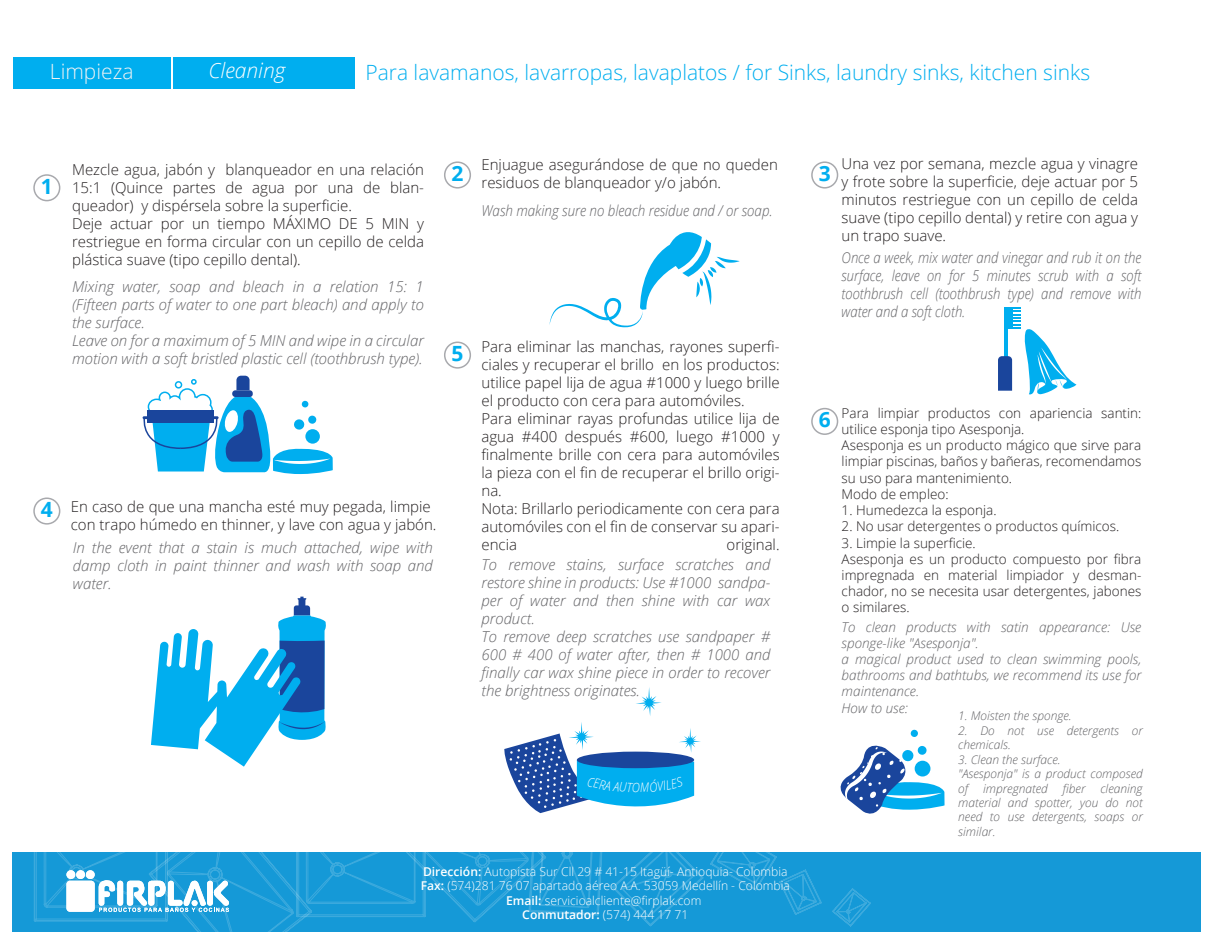
<style>
.page{position:relative;width:1214px;height:944px;background:#fff}
.page>*{position:absolute;margin:0;border:0;box-sizing:border-box;transform-origin:0 0}
.t1{font:300 21px "Open Sans";color:#00aeef}
.t2{font:300 21px "Open Sans";color:#f2f3f4}
.t3{font:italic 300 21px "Open Sans";color:#fff}
.t4{font:700 21px "Open Sans";color:#00aeef}
.t5{font:300 15px/18px "Open Sans";color:#231f20}
.t6{font:italic 300 15px/18px "Open Sans";color:#636366}
.t7{font:italic 300 15px/18px "Open Sans";color:#636366;text-align:justify;scale:.87 1}
.t8{font:italic 300 15px "Open Sans";color:#636366;scale:.89 1}
.t9{font:300 13.5px/16.2px "Open Sans";color:#231f20}
.t10{font:italic 300 13.5px/16.2px "Open Sans";color:#636366}
.t11{font:italic 300 12.9px "Open Sans";color:#fff;scale:.87 1}
.t12{font:300 12.15px/14.5px "Open Sans";color:#fff;text-align:center}
.t13{font:italic 300 12px/14.4px "Open Sans";color:#636366}
.s1{font-weight:600}
</style>
<div class="page">
<div style="left:33px;top:174px;width:27px;height:27px;border:2px solid #a8a9ad;border-radius:50%"></div>
<div style="left:444px;top:161px;width:27px;height:27px;border:2px solid #a8a9ad;border-radius:50%"></div>
<div style="left:811px;top:161px;width:27px;height:27px;border:2px solid #a8a9ad;border-radius:50%"></div>
<div style="left:33px;top:497px;width:27px;height:27px;border:2px solid #a8a9ad;border-radius:50%"></div>
<div style="left:444px;top:341px;width:27px;height:27px;border:2px solid #a8a9ad;border-radius:50%"></div>
<div style="left:811px;top:408px;width:27px;height:27px;border:2px solid #a8a9ad;border-radius:50%"></div>
<div style="left:13px;top:852px;width:1188px;height:79px;background:#1599d7"></div>
<svg style="left:612px;top:852px;width:91px;height:74px"></svg>
<svg style="left:710px;top:852px;width:111px;height:62px"></svg>
<svg style="left:832px;top:888px;width:38px;height:38px"></svg>
<svg style="left:34px;top:852px;width:569px;height:79px"></svg>
<svg style="left:142px;top:375px;width:191px;height:99px"></svg>
<svg style="left:308px;top:415px;width:9px;height:9px"></svg>
<svg style="left:301px;top:400px;width:8px;height:8px"></svg>
<svg style="left:549px;top:232px;width:190px;height:95px"></svg>
<svg style="left:151px;top:596px;width:175px;height:170px"></svg>
<svg style="left:998px;top:307px;width:78px;height:88px"></svg>
<div style="left:910px;top:729px;width:8px;height:8px;background:#00aeef;border-radius:3px"></div>
<svg style="left:840px;top:745px;width:104px;height:69px"></svg>
<div style="left:13px;top:58px;width:342px;height:31px;background:#00aeef"></div>
<hr style="left:171px;top:58px;width:1px;height:31px;background:#fff">
<svg style="left:504px;top:687px;width:197px;height:127px"></svg>
<h1 class="t2" style="left:50px;top:57px;width:85px">Limpieza</h1>
<h1 class="t3" style="left:208px;top:56px;width:78px">Cleaning</h1>
<h1 class="t1" style="left:365px;top:57px;width:726px">Para lavamanos, lavarropas, lavaplatos / for Sinks, laundry sinks, kitchen sinks</h1>
<h1 class="t4" style="left:41px;top:171px;width:13px">1</h1>
<h1 class="t4" style="left:41px;top:494px;width:13px">4</h1>
<p class="t5" style="left:72px;top:160px;width:353px">Mezcle agua, jabón y blanqueador en una relación 15:1 (Quince partes de agua por una de blan&shy;queador) y dispérsela sobre la superficie.<br>Deje actuar por un tiempo MÁXIMO DE 5 MIN y restriegue en forma circular con un cepillo de celda plástica suave (tipo cepillo dental).</p>
<p class="t6" style="left:72px;top:277px;width:353px">Mixing water, soap and bleach in a relation 15: 1 (Fifteen parts of water to one part bleach) and apply to the surface.<br>Leave on for a maximum of 5 MIN and wipe in a circular motion with a soft bristled plastic cell (toothbrush type).</p>
<p class="t5" style="left:71px;top:496px;width:367px">En caso de que una mancha esté muy pegada, limpie con trapo húmedo en thinner, y lave con agua y jabón.</p>
<p class="t6" style="left:73px;top:538px;width:361px;text-align:justify">In the event that a stain is much attached, wipe with damp cloth in paint thinner and wash with soap and water.</p>
<p class="t5" style="left:481px;top:155px;width:298px">Enjuague asegurándose de que no queden residuos de blanqueador y/o jabón.</p>
<p class="t8" style="left:481px;top:200px;width:329px">Wash making sure no bleach residue and / or soap.</p>
<h1 class="t4" style="left:451px;top:158px;width:13px">2</h1>
<h1 class="t4" style="left:818px;top:158px;width:13px">3</h1>
<h1 class="t4" style="left:451px;top:338px;width:13px">5</h1>
<p class="t5" style="left:481px;top:337px;width:300px">Para eliminar las manchas, rayones superfi&shy;ciales y recuperar el brillo en los productos: utilice papel lija de agua #1000 y luego brille el producto con cera para automóviles.<br>Para eliminar rayas profundas utilice lija de agua #400 después #600, luego #1000 y finalmente brille con cera para automóviles la pieza con el fin de recuperar el brillo origi&shy;na.<br>Nota: Brillarlo periodicamente con cera para automóviles con el fin de conservar su apari&shy;encia</p>
<p class="t5" style="left:726px;top:535px;width:54px">original.</p>
<p class="t6" style="left:481px;top:555px;width:290px">To remove stains, surface scratches and restore shine in products: Use #1000 sandpa&shy;per of water and then shine with car wax product.<br>To remove deep scratches use sandpaper # 600 # 400 of water after, then # 1000 and finally car wax shine piece in order to recover the brightness originates.</p>
<p class="t11" style="left:632px;top:778px;width:11px">O</p>
<h1 class="t4" style="left:818px;top:405px;width:13px">6</h1>
<p class="t5" style="left:841px;top:154px;width:298px;text-align:justify">Una vez por semana, mezcle agua y vinagre y frote sobre la superficie, deje actuar por 5 minutos restriegue con un cepillo de celda suave (tipo cepillo dental) y retire con agua y un trapo suave.</p>
<p class="t7" style="left:841px;top:248px;width:346px">Once a week, mix water and vinegar and rub it on the surface, leave on for 5 minutes scrub with a soft toothbrush cell (toothbrush type) and remove with water and a soft cloth.</p>
<p class="t9" style="left:841px;top:404px;width:301px">Para limpiar productos con apariencia santin: utilice esponja tipo Asesponja.<br>Asesponja es un producto mágico que sirve para limpiar piscinas, baños y bañeras, recomendamos su uso para mantenimiento.<br>Modo de empleo:</p>
<p class="t9" style="left:841px;top:501px;width:156px">1. Humedezca la esponja.</p>
<p class="t9" style="left:841px;top:518px;width:279px">2. No usar detergentes o productos químicos.</p>
<p class="t9" style="left:841px;top:534px;width:301px">3. Limpie la superficie.<br>Asesponja es un producto compuesto por fibra impregnada en material limpiador y desman&shy;chador, no se necesita usar detergentes, jabones o similares.</p>
<p class="t10" style="left:841px;top:618px;width:301px">To clean products with satin appearance: Use sponge-like "Asesponja".<br>a magical product used to clean swimming pools, bathrooms and bathtubs, we recommend its use for maintenance.<br>How to use:</p>
<p class="t13" style="left:958px;top:708px;width:115px">1. Moisten the sponge.</p>
<p class="t13" style="left:958px;top:723px;width:186px">2. Do not use detergents or chemicals.</p>
<p class="t13" style="left:958px;top:751px;width:186px">3. Clean the surface.<br>"Asesponja" is a product composed of impregnated fiber cleaning material and spotter, you do not need to use detergents, soaps or similar.</p>
<p class="t12" style="left:421px;top:863px;width:371px"><span class="s1">Dirección:</span> Autopista Sur Cll 29 # 41-15 Itagüí- Antioquia- Colombia <span class="s1">Fax:</span> (574)281 76 07 apartado aéreo A.A. 53059 Medellín - Colombia <span class="s1">Email:</span> servicioalcliente@firplak.com<br><span class="s1">Conmutador:</span> (574) 444 17 71</p>
</div>
